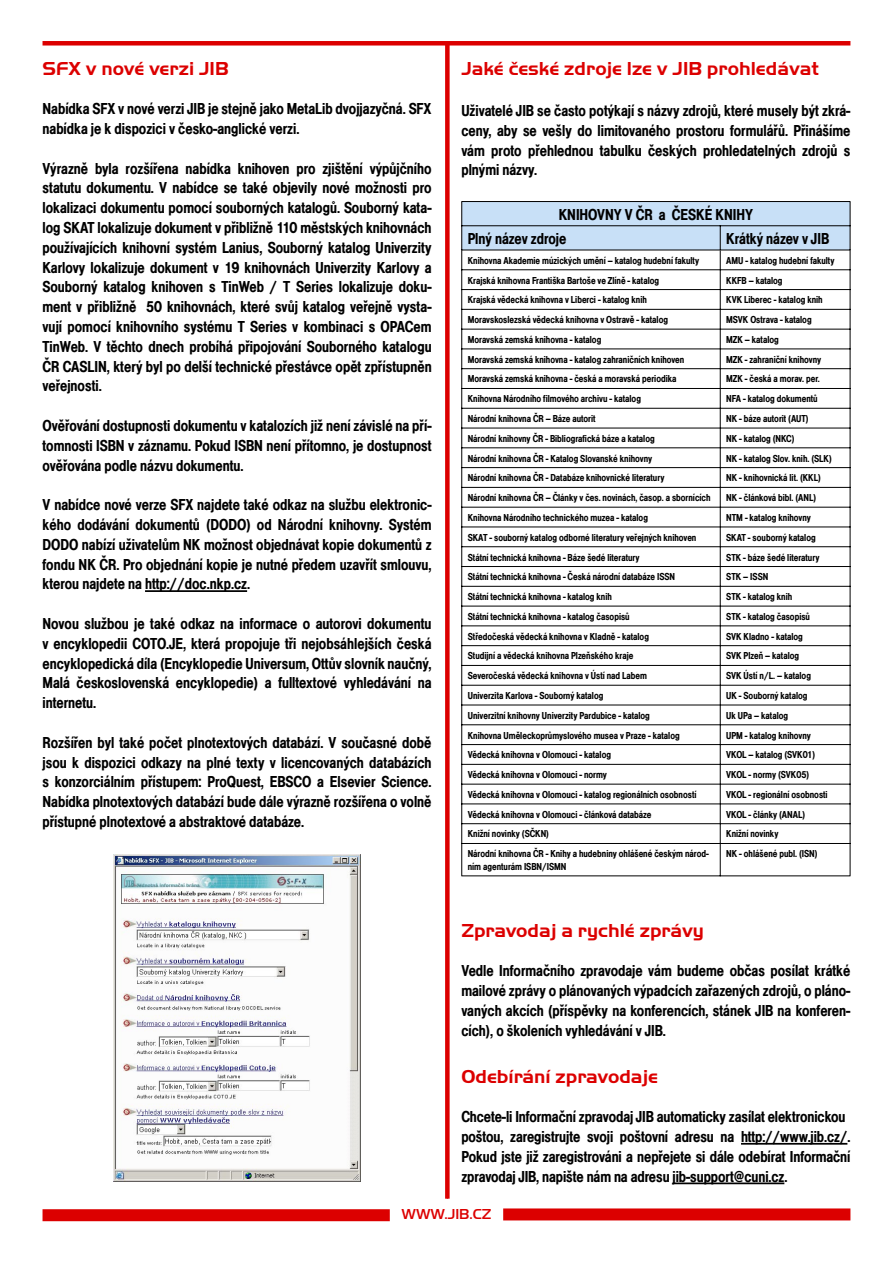
<style>
.page{position:relative;width:893px;height:1263px;background:#fff}
.page>*{position:absolute;margin:0;border:0;box-sizing:border-box;transform-origin:0 0}
.t1{font:700 19.5px "Handel Got DEE";color:#dc0000}
.t2{font:500 condensed 16.5px/19.8px "Nimbus San No 4 DEE";color:#000;text-align:justify}
.t3{font:500 15px "Handel Got DEE";color:#dc0000}
.t4{font:500 condensed 10.5px/12.6px "Nimbus San No 4 DEE";color:#000}
</style>
<div class="page">
<div style="left:43px;top:1209px;width:347px;height:12px;background:#dc0000"></div>
<div style="left:43px;top:41px;width:807px;height:5px;background:#dc0000"></div>
<div style="left:503px;top:1208px;width:347px;height:12px;background:#dc0000"></div>
<div style="left:445px;top:43px;width:5px;height:1156px;background:#dc0000"></div>
<hr style="left:145px;top:590px;width:102px;height:2px;background:#000">
<hr style="left:461px;top:201px;width:259px;height:1px;background:#000">
<hr style="left:720px;top:201px;width:130px;height:1px;background:#000">
<svg style="left:461px;top:202px;width:390px;height:48px;background:#c0d7ed"></svg>
<svg style="left:461px;top:250px;width:390px;height:627px"></svg>
<hr style="left:741px;top:1143px;width:106px;height:2px;background:#000">
<hr style="left:673px;top:1182px;width:111px;height:2px;background:#000">
<img style="left:114px;top:855px;width:246px;height:326px">
<p class="t1" style="left:43px;top:57px;width:188px">SFX v nové verzi JIB</p>
<p class="t2" style="left:43px;top:99px;width:391px">Nabídka SFX v nové verzi JIB je stejně jako MetaLib dvojjazyčná. SFX nabídka je k dispozici v česko-anglické verzi.</p>
<p class="t2" style="left:43px;top:158px;width:391px">Výrazně byla rozšířena nabídka knihoven pro zjištění výpůjčního statutu dokumentu. V nabídce se také objevily nové možnosti pro lokalizaci dokumentu pomocí souborných katalogů. Souborný kata&shy;log SKAT lokalizuje dokument v přibližně 110 městských knihovnách používajících knihovní systém Lanius, Souborný katalog Univerzity Karlovy lokalizuje dokument v 19 knihovnách Univerzity Karlovy a Souborný katalog knihoven s TinWeb / T Series lokalizuje doku&shy;ment v přibližně 50 knihovnách, které svůj katalog veřejně vysta&shy;vují pomocí knihovního systému T Series v kombinaci s OPACem TinWeb. V těchto dnech probíhá připojování Souborného katalogu ČR CASLIN, který byl po delší technické přestávce opět zpřístupněn veřejnosti.</p>
<p class="t2" style="left:43px;top:416px;width:391px">Ověřování dostupnosti dokumentu v katalozích již není závislé na pří&shy;tomnosti ISBN v záznamu. Pokud ISBN není přítomno, je dostupnost ověřována podle názvu dokumentu.</p>
<p class="t2" style="left:43px;top:495px;width:391px">V nabídce nové verze SFX najdete také odkaz na službu elektronic&shy;kého dodávání dokumentů (DODO) od Národní knihovny. Systém DODO nabízí uživatelům NK možnost objednávat kopie dokumentů z fondu NK ČR. Pro objednání kopie je nutné předem uzavřít smlouvu, kterou najdete na http://doc.nkp.cz.</p>
<p class="t2" style="left:43px;top:614px;width:391px">Novou službou je také odkaz na informace o autorovi dokumentu v encyklopedii COTO.JE, která propojuje tři nejobsáhlejších česká encyklopedická díla (Encyklopedie Universum, Ottův slovník naučný, Malá československá encyklopedie) a fulltextové vyhledávání na internetu.</p>
<p class="t2" style="left:43px;top:733px;width:391px">Rozšířen byl také počet plnotextových databází. V současné době jsou k dispozici odkazy na plné texty v licencovaných databázích s konzorciálním přístupem: ProQuest, EBSCO a Elsevier Science.<br>Nabídka plnotextových databází bude dále výrazně rozšířena o volně přístupné plnotextové a abstraktové databáze.</p>
<p class="t1" style="left:461px;top:57px;width:359px">Jaké české zdroje lze v JIB prohledávat</p>
<p class="t2" style="left:461px;top:101px;width:391px">Uživatelé JIB se často potýkají s názvy zdrojů, které musely být zkrá&shy;ceny, aby se vešly do limitovaného prostoru formulářů. Přinášíme vám proto přehlednou tabulku českých prohledatelných zdrojů s plnými názvy.</p>
<p class="t2" style="left:468px;top:202px;width:287px;line-height:24.3px;text-indent:91px">KNIHOVNY V ČR a ČESKÉ KNIHY<br>Plný název zdroje</p>
<p class="t2" style="left:726px;top:229px;width:104px">Krátký název v JIB</p>
<p class="t4" style="left:468px;top:254px;width:233px">Knihovna Akademie múzických umění – katalog hudební fakulty</p>
<p class="t4" style="left:726px;top:254px;width:110px">AMU - katalog hudební fakulty</p>
<p class="t4" style="left:468px;top:274px;width:193px">Krajská knihovna Františka Bartoše ve Zlíně - katalog</p>
<p class="t4" style="left:726px;top:274px;width:58px">KKFB – katalog</p>
<p class="t4" style="left:468px;top:294px;width:181px">Krajská vědecká knihovna v Liberci - katalog knih</p>
<p class="t4" style="left:726px;top:294px;width:98px">KVK Liberec - katalog knih</p>
<p class="t4" style="left:468px;top:313px;width:202px">Moravskoslezská vědecká knihovna v Ostravě - katalog</p>
<p class="t4" style="left:726px;top:313px;width:87px">MSVK Ostrava - katalog</p>
<p class="t4" style="left:468px;top:333px;width:135px">Moravská zemská knihovna - katalog</p>
<p class="t4" style="left:726px;top:333px;width:54px">MZK – katalog</p>
<p class="t4" style="left:468px;top:353px;width:218px">Moravská zemská knihovna - katalog zahraničních knihoven</p>
<p class="t4" style="left:726px;top:353px;width:96px">MZK - zahraniční knihovny</p>
<p class="t4" style="left:468px;top:373px;width:210px">Moravská zemská knihovna - česká a moravská periodika</p>
<p class="t4" style="left:726px;top:373px;width:95px">MZK - česká a morav. per.</p>
<p class="t4" style="left:468px;top:393px;width:175px">Knihovna Národního filmového archivu - katalog</p>
<p class="t4" style="left:726px;top:393px;width:93px">NFA - katalog dokumentů</p>
<p class="t4" style="left:468px;top:412px;width:129px">Národní knihovna ČR – Báze autorit</p>
<p class="t4" style="left:726px;top:412px;width:84px">NK - báze autorit (AUT)</p>
<p class="t4" style="left:468px;top:432px;width:188px">Národní knihovny ČR - Bibliografická báze a katalog</p>
<p class="t4" style="left:726px;top:432px;width:70px">NK - katalog (NKC)</p>
<p class="t4" style="left:468px;top:452px;width:186px">Národní knihovna ČR - Katalog Slovanské knihovny</p>
<p class="t4" style="left:726px;top:452px;width:107px">NK - katalog Slov. knih. (SLK)</p>
<p class="t4" style="left:468px;top:472px;width:198px">Národní knihovna ČR - Databáze knihovnické literatury</p>
<p class="t4" style="left:726px;top:472px;width:96px">NK - knihovnická lit. (KKL)</p>
<p class="t4" style="left:468px;top:491px;width:244px">Národní knihovna ČR – Články v čes. novinách, časop. a sbornících</p>
<p class="t4" style="left:726px;top:491px;width:92px">NK - článková bibl. (ANL)</p>
<p class="t4" style="left:468px;top:511px;width:182px">Knihovna Národního technického muzea - katalog</p>
<p class="t4" style="left:726px;top:511px;width:86px">NTM - katalog knihovny</p>
<p class="t4" style="left:468px;top:531px;width:230px">SKAT - souborný katalog odborné literatury veřejných knihoven</p>
<p class="t4" style="left:726px;top:531px;width:91px">SKAT - souborný katalog</p>
<p class="t4" style="left:468px;top:551px;width:173px">Státní technická knihovna - Báze šedé literatury</p>
<p class="t4" style="left:726px;top:551px;width:95px">STK - báze šedé literatury</p>
<p class="t4" style="left:468px;top:571px;width:209px">Státní technická knihovna - Česká národní databáze ISSN</p>
<p class="t4" style="left:726px;top:571px;width:44px">STK – ISSN</p>
<p class="t4" style="left:468px;top:590px;width:146px">Státní technická knihovna - katalog knih</p>
<p class="t4" style="left:726px;top:590px;width:67px">STK - katalog knih</p>
<p class="t4" style="left:468px;top:610px;width:163px">Státní technická knihovna - katalog časopisů</p>
<p class="t4" style="left:726px;top:610px;width:85px">STK - katalog časopisů</p>
<p class="t4" style="left:468px;top:630px;width:183px">Středočeská vědecká knihovna v Kladně - katalog</p>
<p class="t4" style="left:726px;top:630px;width:78px">SVK Kladno - katalog</p>
<p class="t4" style="left:468px;top:650px;width:167px">Studijní a vědecká knihovna Plzeňského kraje</p>
<p class="t4" style="left:726px;top:650px;width:74px">SVK Plzeň – katalog</p>
<p class="t4" style="left:468px;top:669px;width:181px">Severočeská vědecká knihovna v Ústí nad Labem</p>
<p class="t4" style="left:726px;top:669px;width:86px">SVK Ústí n/L. – katalog</p>
<p class="t4" style="left:468px;top:689px;width:137px">Univerzita Karlova - Souborný katalog</p>
<p class="t4" style="left:726px;top:689px;width:83px">UK - Souborný katalog</p>
<p class="t4" style="left:468px;top:709px;width:184px">Univerzitní knihovny Univerzity Pardubice - katalog</p>
<p class="t4" style="left:726px;top:709px;width:63px">Uk UPa – katalog</p>
<p class="t4" style="left:468px;top:729px;width:213px">Knihovna Uměleckoprůmyslového musea v Praze - katalog</p>
<p class="t4" style="left:726px;top:729px;width:86px">UPM - katalog knihovny</p>
<p class="t4" style="left:468px;top:749px;width:145px">Vědecká knihovna v Olomouci - katalog</p>
<p class="t4" style="left:726px;top:749px;width:90px">VKOL – katalog (SVK01)</p>
<p class="t4" style="left:468px;top:768px;width:141px">Vědecká knihovna v Olomouci - normy</p>
<p class="t4" style="left:726px;top:768px;width:84px">VKOL - normy (SVK05)</p>
<p class="t4" style="left:468px;top:788px;width:230px">Vědecká knihovna v Olomouci - katalog regionálních osobností</p>
<p class="t4" style="left:726px;top:788px;width:103px">VKOL - regionální osobnosti</p>
<p class="t4" style="left:468px;top:808px;width:185px">Vědecká knihovna v Olomouci - článková databáze</p>
<p class="t4" style="left:726px;top:808px;width:80px">VKOL - články (ANAL)</p>
<p class="t4" style="left:468px;top:828px;width:83px">Knižní novinky (SČKN)</p>
<p class="t4" style="left:726px;top:828px;width:54px">Knižní novinky</p>
<p class="t4" style="left:468px;top:847px;width:242px">Národní knihovna ČR - Knihy a hudebniny ohlášené českým národ&shy;ním agenturám ISBN/ISMN</p>
<p class="t4" style="left:726px;top:847px;width:93px">NK - ohlášené publ. (ISN)</p>
<p class="t1" style="left:461px;top:919px;width:244px">Zpravodaj a rychlé zprávy</p>
<p class="t2" style="left:461px;top:961px;width:391px">Vedle Informačního zpravodaje vám budeme občas posílat krátké mailové zprávy o plánovaných výpadcích zařazených zdrojů, o pláno&shy;vaných akcích (příspěvky na konferencích, stánek JIB na konferen&shy;cích), o školeních vyhledávání v JIB.</p>
<p class="t1" style="left:461px;top:1065px;width:198px">Odebírání zpravodaje</p>
<p class="t2" style="left:461px;top:1107px;width:391px;text-align:left">Chcete-li Informační zpravodaj JIB automaticky zasílat elektronickou poštou, zaregistrujte svoji poštovní adresu na http://www.jib.cz/.<br>Pokud jste již zaregistrováni a nepřejete si dále odebírat Informační zpravodaj JIB, napište nám na adresu jib-support@cuni.cz.</p>
<p class="t3" style="left:401px;top:1206px;width:91px">WWW.JIB.CZ</p>
</div>
